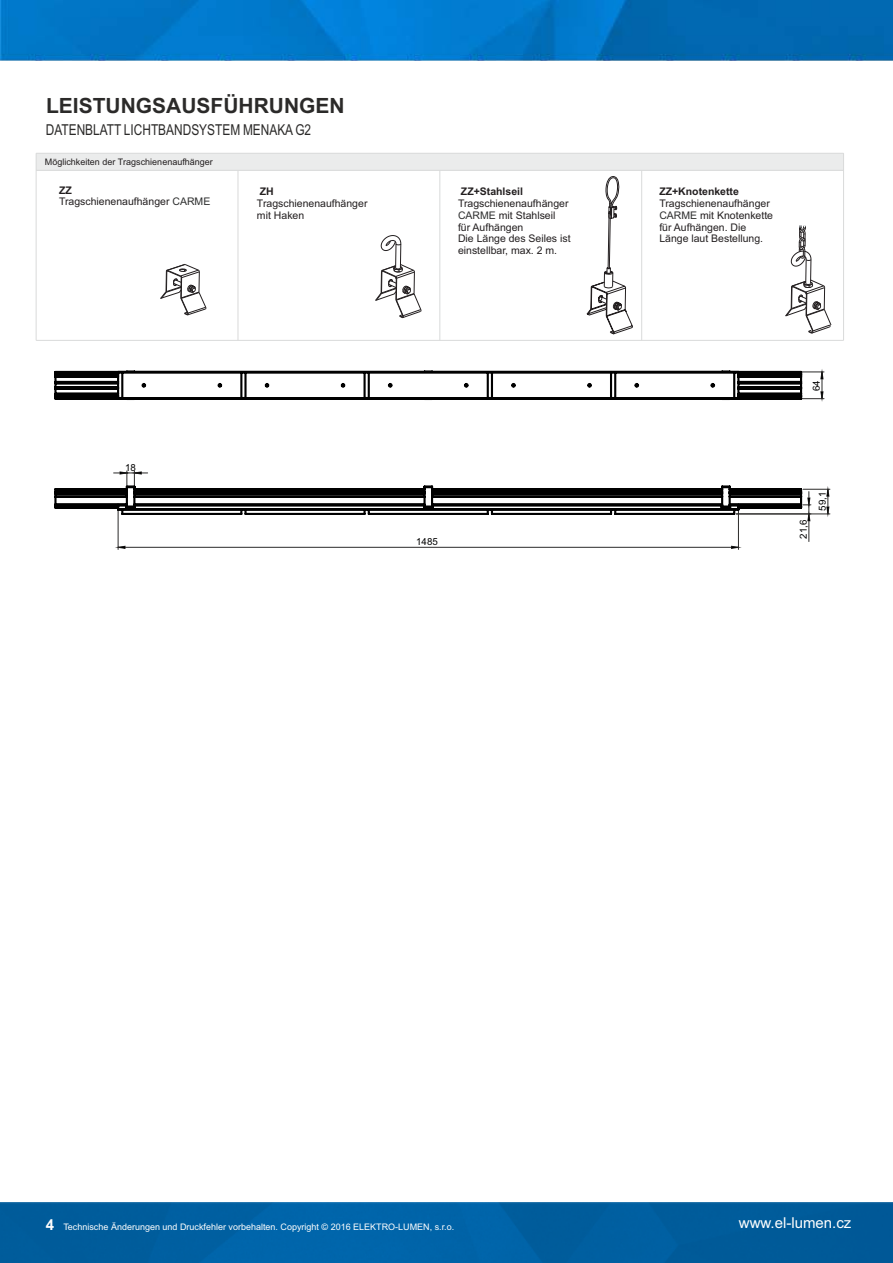
<style>
.page{position:relative;width:893px;height:1263px;background:#fff}
.page>*{position:absolute;margin:0;border:0;box-sizing:border-box;transform-origin:0 0}
.t1{font:700 21px "Arial";color:#2b2a29}
.t2{font:15px "Arial";color:#2b2a29;scale:.79 1}
.t3{font:15px "Arial";color:#fefefe}
.t4{font:10.5px/11.7px "Arial";color:#231f20}
.t5{font:700 10.5px "Arial";color:#231f20}
.t6{font:9.75px "Arial";color:#000}
.t7{font:9px "Arial";color:#fefefe}
.t8{font:9px "Arial";color:#231f20}
.s1{color:#2d2e2e}
.s2{font-weight:700;font-size:15px}
</style>
<div class="page">
<img style="left:0;top:1203px;width:893px;height:60px">
<img style="left:0;top:0;width:893px;height:61px">
<hr style="left:738px;top:511px;width:1px;height:38px;background:#2b2a29">
<hr style="left:118px;top:511px;width:1px;height:38px;background:#2b2a29">
<svg style="left:118px;top:541px;width:620px;height:7px"></svg>
<svg style="left:54px;top:369px;width:776px;height:172px"></svg>
<div style="left:36px;top:153px;width:807px;height:17px;background:#ebecec"></div>
<hr style="left:36px;top:153px;width:1px;height:187px;background:#d9dada">
<hr style="left:238px;top:170px;width:1px;height:170px;background:#d9dada">
<hr style="left:440px;top:170px;width:1px;height:170px;background:#d9dada">
<hr style="left:641px;top:170px;width:1px;height:170px;background:#d9dada">
<hr style="left:843px;top:153px;width:1px;height:187px;background:#d9dada">
<hr style="left:36px;top:340px;width:807px;height:1px;background:#d9dada">
<hr style="left:36px;top:170px;width:807px;height:1px;background:#d9dada">
<hr style="left:36px;top:153px;width:807px;height:1px;background:#d9dada">
<svg style="left:785px;top:225px;width:47px;height:109px"></svg>
<svg style="left:160px;top:264px;width:47px;height:52px"></svg>
<svg style="left:375px;top:235px;width:47px;height:84px"></svg>
<svg style="left:586px;top:176px;width:47px;height:159px"></svg>
<h1 class="t1" style="left:46px;top:98px;width:300px">LEISTUNGSAUSFÜHRUNGEN</h1>
<h2 class="t2" style="left:46px;top:124px;width:337px">DATENBLATT LICHTBANDSYSTEM MENAKA G2</h2>
<p class="t8" style="left:45px;top:158px;width:170px">Möglichkeiten der Tragschienenaufhänger</p>
<p class="t5" style="left:59px;top:186px;width:14px">ZZ</p>
<p class="t5" style="left:659px;top:188px;width:81px">ZZ+Knotenkette</p>
<p class="t4" style="left:59px;top:197px;width:153px">Tragschienenaufhänger <span class="s1">CARME</span></p>
<p class="t5" style="left:260px;top:188px;width:15px">ZH</p>
<p class="t5" style="left:461px;top:188px;width:64px">ZZ+Stahlseil</p>
<p class="t4" style="left:458px;top:234px;width:114px">Die Länge des Seiles ist einstellbar, max. 2 m.</p>
<p class="t4" style="left:257px;top:199px;width:112px">Tragschienenaufhänger mit Haken</p>
<p class="t4" style="left:458px;top:199px;width:112px">Tragschienenaufhänger<br><span class="s1">CARME</span> mit Stahlseil</p>
<p class="t4" style="left:659px;top:199px;width:115px">Tragschienenaufhänger<br><span class="s1">CARME</span> mit Knotenkette für Aufhängen. Die<br>Länge laut Bestellung.</p>
<p class="t4" style="left:458px;top:222px;width:67px">für Aufhängen</p>
<p class="t6" style="left:125px;top:464px;width:12px">18</p>
<p class="t6" style="left:416px;top:538px;width:23px">1485</p>
<p class="t6" style="left:813px;top:391px;width:12px;rotate:-90deg">64</p>
<p class="t6" style="left:800px;top:539px;width:20px;rotate:-90deg">21,6</p>
<p class="t6" style="left:819px;top:511px;width:20px;rotate:-90deg">59,1</p>
<p class="t7" style="left:46px;top:1224px;width:410px"><span class="s2">4</span> Technische Änderungen und Druckfehler vorbehalten. Copyright © 2016 ELEKTRO-LUMEN, s.r.o.</p>
<h2 class="t3" style="left:739px;top:1217px;width:114px">www.el-lumen.cz</h2>
</div>
